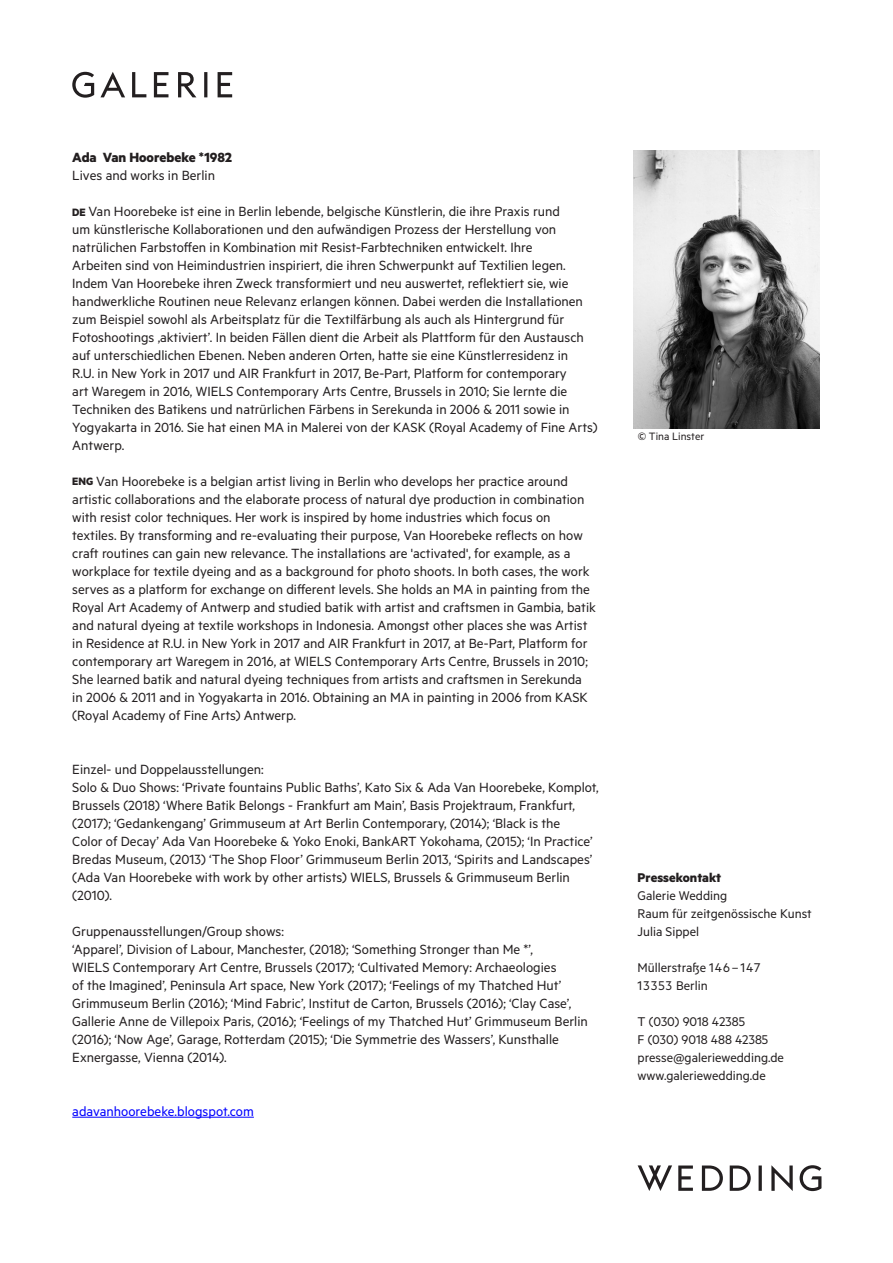
<style>
.page{position:relative;width:893px;height:1263px;background:#fff}
.page>*{position:absolute;margin:0;border:0;box-sizing:border-box;transform-origin:0 0}
.Textkörper{font:15px/18px "Metric";color:#231f20}
.Textkörper-2{font:15px "Metric";color:#00f}
.t1{font:14.25px "Metric";color:#231f20}
.t2{font:700 14.25px "Metric";color:#231f20}
.Fußnotentext{font:12px "Metric";color:#231f20}
.s1{font-weight:700}
.s2{font-weight:700;font-size:12px}
</style>
<div class="page">
<svg style="left:638px;top:1165px;width:183px;height:26px"></svg>
<svg style="left:72px;top:72px;width:160px;height:26px"></svg>
<hr style="left:72px;top:1117px;width:182px;height:1px;background:#00f">
<img style="left:634px;top:151px;width:185px;height:277px">
<p class="Textkörper" style="left:72px;top:148px;width:161px"><span class="s1">Ada Van Hoorebeke *1982<br></span>Lives and works in Berlin</p>
<p class="Textkörper" style="left:72px;top:202px;width:527px"><span class="s2">DE</span> Van Hoorebeke ist eine in Berlin lebende, belgische Künstlerin, die ihre Praxis rund<br>um künstlerische Kollaborationen und den aufwändigen Prozess der Herstellung von natrülichen Farbstoffen in Kombination mit Resist-Farbtechniken entwickelt. Ihre<br>Arbeiten sind von Heimindustrien inspiriert, die ihren Schwerpunkt auf Textilien legen.<br>Indem Van Hoorebeke ihren Zweck transformiert und neu auswertet, reflektiert sie, wie handwerkliche Routinen neue Relevanz erlangen können. Dabei werden die Installationen zum Beispiel sowohl als Arbeitsplatz für die Textilfärbung als auch als Hintergrund für Fotoshootings ‚aktiviert’. In beiden Fällen dient die Arbeit als Plattform für den Austausch auf unterschiedlichen Ebenen. Neben anderen Orten, hatte sie eine Künstlerresidenz in<br>R.U. in New York in 2017 und AIR Frankfurt in 2017, Be-Part, Platform for contemporary<br>art Waregem in 2016, WIELS Contemporary Arts Centre, Brussels in 2010; Sie lernte die Techniken des Batikens und natrürlichen Färbens in Serekunda in 2006 &amp; 2011 sowie in Yogyakarta in 2016. Sie hat einen MA in Malerei von der KASK (Royal Academy of Fine Arts)<br>Antwerp.</p>
<p class="Textkörper" style="left:72px;top:472px;width:525px"><span class="s2">ENG</span> Van Hoorebeke is a belgian artist living in Berlin who develops her practice around artistic collaborations and the elaborate process of natural dye production in combination with resist color techniques. Her work is inspired by home industries which focus on textiles. By transforming and re-evaluating their purpose, Van Hoorebeke reflects on how craft routines can gain new relevance. The installations are 'activated', for example, as a workplace for textile dyeing and as a background for photo shoots. In both cases, the work serves as a platform for exchange on different levels. She holds an MA in painting from the Royal Art Academy of Antwerp and studied batik with artist and craftsmen in Gambia, batik and natural dyeing at textile workshops in Indonesia. Amongst other places she was Artist in Residence at R.U. in New York in 2017 and AIR Frankfurt in 2017, at Be-Part, Platform for contemporary art Waregem in 2016, at WIELS Contemporary Arts Centre, Brussels in 2010; She learned batik and natural dyeing techniques from artists and craftsmen in Serekunda in 2006 &amp; 2011 and in Yogyakarta in 2016. Obtaining an MA in painting in 2006 from KASK (Royal Academy of Fine Arts) Antwerp.</p>
<p class="Textkörper" style="left:72px;top:760px;width:528px">Einzel- und Doppelausstellungen:<br>Solo &amp; Duo Shows: ‘Private fountains Public Baths’, Kato Six &amp; Ada Van Hoorebeke, Komplot, Brussels (2018) ‘Where Batik Belongs - Frankfurt am Main’, Basis Projektraum, Frankfurt, (2017); ‘Gedankengang’ Grimmuseum at Art Berlin Contemporary, (2014); ‘Black is the<br>Color of Decay’ Ada Van Hoorebeke &amp; Yoko Enoki, BankART Yokohama, (2015); ‘In Practice’ Bredas Museum, (2013) ‘The Shop Floor’ Grimmuseum Berlin 2013, ‘Spirits and Landscapes’ (Ada Van Hoorebeke with work by other artists) WIELS, Brussels &amp; Grimmuseum Berlin (2010).</p>
<p class="Textkörper" style="left:72px;top:922px;width:517px">Gruppenausstellungen/Group shows:<br>‘Apparel’, Division of Labour, Manchester, (2018); ‘Something Stronger than Me *’,<br>WIELS Contemporary Art Centre, Brussels (2017); ‘Cultivated Memory: Archaeologies<br>of the Imagined’, Peninsula Art space, New York (2017); ‘Feelings of my Thatched Hut’ Grimmuseum Berlin (2016); ‘Mind Fabric’, Institut de Carton, Brussels (2016); ‘Clay Case’, Gallerie Anne de Villepoix Paris, (2016); ‘Feelings of my Thatched Hut’ Grimmuseum Berlin (2016); ‘Now Age’, Garage, Rotterdam (2015); ‘Die Symmetrie des Wassers’, Kunsthalle Exnergasse, Vienna (2014).</p>
<p class="Textkörper-2" style="left:72px;top:1103px;width:183px">adavanhoorebeke.blogspot.com</p>
<p class="Fußnotentext" style="left:638px;top:430px;width:68px">© Tina Linster</p>
<p class="t2" style="left:638px;top:869px;width:85px">Pressekontakt</p>
<p class="t1" style="left:638px;top:887px;width:91px">Galerie Wedding</p>
<p class="t1" style="left:638px;top:905px;width:176px">Raum für zeitgenössische Kunst</p>
<p class="t1" style="left:638px;top:923px;width:63px">Julia Sippel</p>
<p class="t1" style="left:638px;top:959px;width:125px">Müllerstraße 146 – 147</p>
<p class="t1" style="left:638px;top:977px;width:72px">13353 Berlin</p>
<p class="t1" style="left:638px;top:1013px;width:109px">T (030) 9018 42385</p>
<p class="t1" style="left:638px;top:1031px;width:132px">F (030) 9018 488 42385</p>
<p class="t1" style="left:638px;top:1049px;width:148px">presse@galeriewedding.de</p>
<p class="t1" style="left:638px;top:1067px;width:130px">www.galeriewedding.de</p>
</div>
